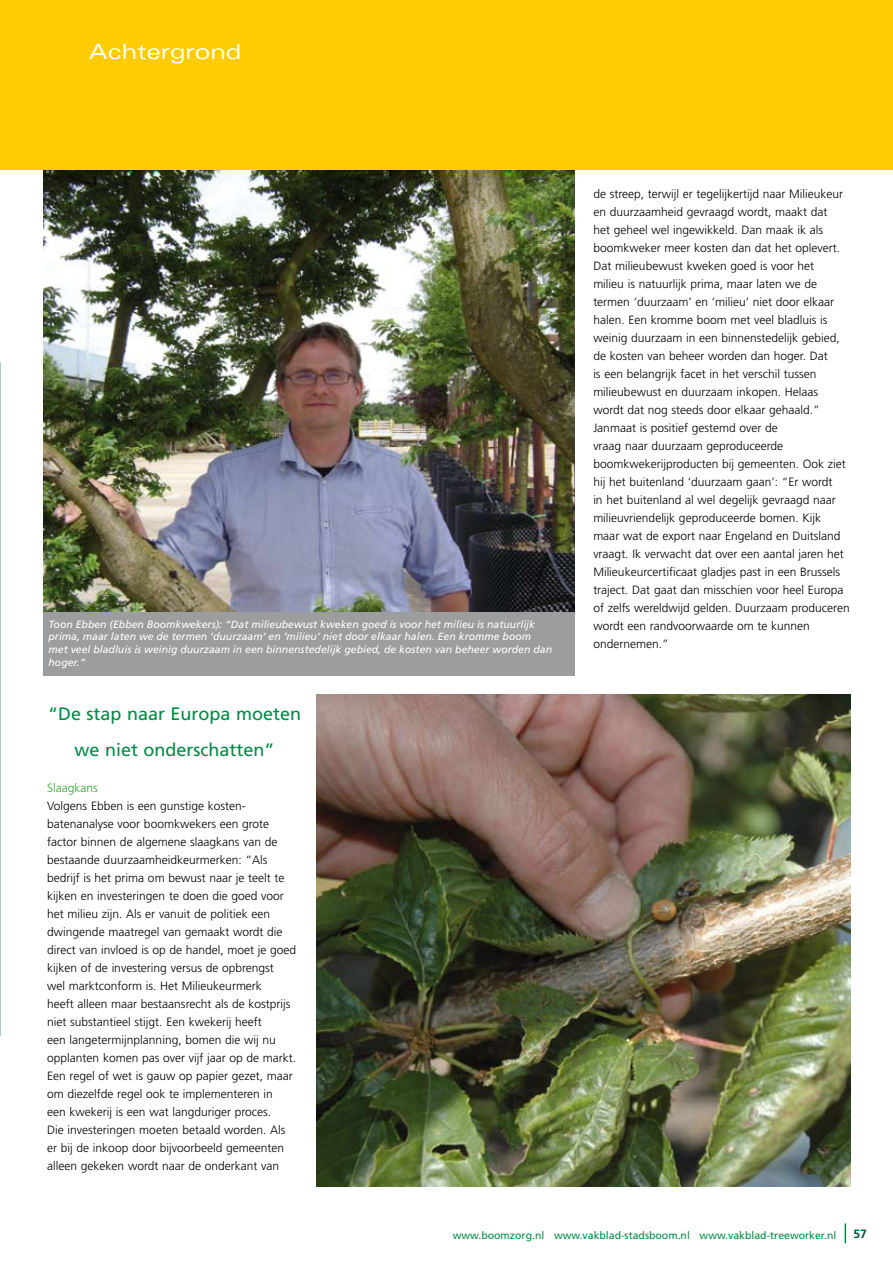
<style>
.page{position:relative;width:893px;height:1263px;background:#fff}
.page>*{position:absolute;margin:0;border:0;box-sizing:border-box;transform-origin:0 0}
.t1{font:expanded 21px "Univers";color:#fff}
.t2{font:18px/36px "Frutiger";color:#008b45;text-align:center}
.t3{font:300 12px/18px "Frutiger";color:#000}
.t4{font:300 12px "Frutiger";color:#35a32c}
.t5{font:700 12px "Frutiger";color:#00513c}
.t6{font:italic 10.5px/12.6px "Frutiger";color:#fff}
.t7{font:10.5px "Frutiger";color:#008b45}
</style>
<div class="page">
<svg style="left:845px;top:1223px;width:1px;height:20px"></svg>
<img style="left:43px;top:170px;width:532px;height:442px">
<div style="left:43px;top:612px;width:532px;height:64px;background:#9c9d9f"></div>
<img style="left:316px;top:694px;width:535px;height:492px">
<div style="left:1px;top:0;width:892px;height:170px;background:#fecc00"></div>
<hr style="left:0;top:362px;width:1px;height:674px;background:#005782">
<h1 class="t1" style="left:89px;top:39px;width:154px">Achtergrond</h1>
<p class="t6" style="left:49px;top:618px;width:505px">Toon Ebben (Ebben Boomkwekers): “Dat milieubewust kweken goed is voor het milieu is natuurlijk prima, maar laten we de termen ‘duurzaam’ en ‘milieu’ niet door elkaar halen. Een kromme boom met veel bladluis is weinig duurzaam in een binnenstedelijk gebied, de kosten van beheer worden dan hoger.”</p>
<h2 class="t2" style="left:48px;top:696px;width:255px">“De stap naar Europa moeten we niet onderschatten”</h2>
<p class="t4" style="left:47px;top:781px;width:52px">Slaagkans</p>
<p class="t3" style="left:47px;top:797px;width:250px">Volgens Ebben is een gunstige kosten&shy;batenanalyse voor boomkwekers een grote factor binnen de algemene slaagkans van de bestaande duurzaamheidkeurmerken: “Als bedrijf is het prima om bewust naar je teelt te kijken en investeringen te doen die goed voor het milieu zijn. Als er vanuit de politiek een dwingende maatregel van gemaakt wordt die direct van invloed is op de handel, moet je goed kijken of de investering versus de opbrengst<br>wel marktconform is. Het Milieukeurmerk<br>heeft alleen maar bestaansrecht als de kostprijs niet substantieel stijgt. Een kwekerij heeft<br>een langetermijnplanning, bomen die wij nu opplanten komen pas over vijf jaar op de markt.<br>Een regel of wet is gauw op papier gezet, maar om diezelfde regel ook te implementeren in<br>een kwekerij is een wat langduriger proces.<br>Die investeringen moeten betaald worden. Als er bij de inkoop door bijvoorbeeld gemeenten alleen gekeken wordt naar de onderkant van</p>
<p class="t3" style="left:593px;top:185px;width:258px">de streep, terwijl er tegelijkertijd naar Milieukeur en duurzaamheid gevraagd wordt, maakt dat<br>het geheel wel ingewikkeld. Dan maak ik als boomkweker meer kosten dan dat het oplevert.<br>Dat milieubewust kweken goed is voor het<br>milieu is natuurlijk prima, maar laten we de termen ‘duurzaam’ en ‘milieu’ niet door elkaar halen. Een kromme boom met veel bladluis is weinig duurzaam in een binnenstedelijk gebied, de kosten van beheer worden dan hoger. Dat<br>is een belangrijk facet in het verschil tussen milieubewust en duurzaam inkopen. Helaas wordt dat nog steeds door elkaar gehaald.” Janmaat is positief gestemd over de<br>vraag naar duurzaam geproduceerde boomkwekerijproducten bij gemeenten. Ook ziet hij het buitenland ‘duurzaam gaan’: “Er wordt<br>in het buitenland al wel degelijk gevraagd naar milieuvriendelijk geproduceerde bomen. Kijk maar wat de export naar Engeland en Duitsland vraagt. Ik verwacht dat over een aantal jaren het Milieukeurcertificaat gladjes past in een Brussels traject. Dat gaat dan misschien voor heel Europa of zelfs wereldwijd gelden. Duurzaam produceren wordt een randvoorwaarde om te kunnen ondernemen.”</p>
<p class="t7" style="left:453px;top:1229px;width:385px">www.boomzorg.nl www.vakblad-stadsboom.nl www.vakblad-treeworker.nl</p>
<p class="t5" style="left:853px;top:1227px;width:15px">57</p>
</div>
